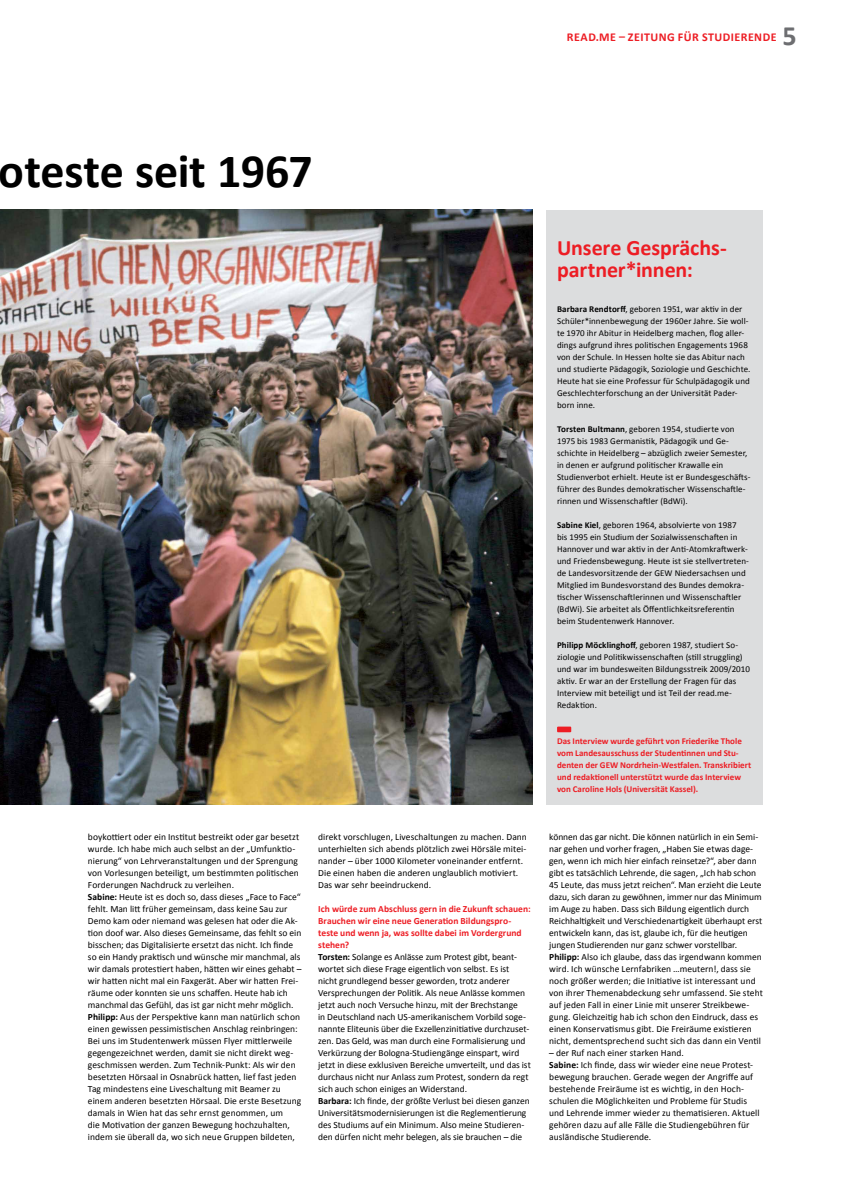
<style>
.page{position:relative;width:842px;height:1191px;background:#fff}
.page>*{position:absolute;margin:0;border:0;box-sizing:border-box;transform-origin:0 0}
.t1{font:700 48px "Calibri";letter-spacing:-.005em;color:#000}
.t2{font:700 28px "Calibri";color:#6d6e71}
.t3{font:700 22px/22.5px "Calibri";letter-spacing:-.005em;color:#ed1d24}
.t4{font:700 12px "Calibri";letter-spacing:.04em;color:#ed1d24}
.t5{font:9.5px/12px "Calibri";color:#000}
.t6{font:9px/12px "Calibri";letter-spacing:.005em;color:#000}
.t7{font:700 9px/12px "Calibri";color:#ed1d24}
.s1{font-weight:700}
.s2{font-weight:700;color:#ed1d24}
</style>
<div class="page">
<img style="left:0;top:210px;width:532px;height:594px">
<div style="left:546px;top:210px;width:217px;height:594px;background:#dcddde"></div>
<div style="left:557px;top:726px;width:14px;height:6px;background:#ed1d24"></div>
<p class="t4" style="left:567px;top:29px;width:211px">READ.ME – ZEITUNG FÜR STUDIERENDE</p>
<h2 class="t2" style="left:782px;top:18px;width:16px">5</h2>
<h1 class="t1" style="left:-1px;top:140px;width:315px">oteste seit 1967</h1>
<p class="t5" style="left:88px;top:831px;width:215px">boykottiert oder ein Institut bestreikt oder gar besetzt wurde. Ich habe mich auch selbst an der „Umfunktio&shy;nierung“ von Lehrveranstaltungen und der Sprengung von Vorlesungen beteiligt, um bestimmten politischen Forderungen Nachdruck zu verleihen.<br><span class="s1">Sabine:</span> Heute ist es doch so, dass dieses „Face to Face“ fehlt. Man litt früher gemeinsam, dass keine Sau zur Demo kam oder niemand was gelesen hat oder die Ak&shy;tion doof war. Also dieses Gemeinsame, das fehlt so ein bisschen; das Digitalisierte ersetzt das nicht. Ich finde so ein Handy praktisch und wünsche mir manchmal, als wir damals protestiert haben, hätten wir eines gehabt – wir hatten nicht mal ein Faxgerät. Aber wir hatten Frei&shy;räume oder konnten sie uns schaffen. Heute hab ich manchmal das Gefühl, das ist gar nicht mehr möglich.<br><span class="s1">Philipp:</span> Aus der Perspektive kann man natürlich schon einen gewissen pessimistischen Anschlag reinbringen:<br>Bei uns im Studentenwerk müssen Flyer mittlerweile gegengezeichnet werden, damit sie nicht direkt weg&shy;geschmissen werden. Zum Technik-Punkt: Als wir den besetzten Hörsaal in Osnabrück hatten, lief fast jeden Tag mindestens eine Liveschaltung mit Beamer zu einem anderen besetzten Hörsaal. Die erste Besetzung damals in Wien hat das sehr ernst genommen, um<br>die Motivation der ganzen Bewegung hochzuhalten, indem sie überall da, wo sich neue Gruppen bildeten,</p>
<p class="t5" style="left:318px;top:831px;width:210px">direkt vorschlugen, Liveschaltungen zu machen. Dann unterhielten sich abends plötzlich zwei Hörsäle mitei&shy;nander – über 1000 Kilometer voneinander entfernt.<br>Die einen haben die anderen unglaublich motiviert.<br>Das war sehr beeindruckend.</p>
<p class="t5" style="left:318px;top:903px;width:214px"><span class="s2">Ich würde zum Abschluss gern in die Zukunft schauen:<br>Brauchen wir eine neue Generation Bildungspro&shy;teste und wenn ja, was sollte dabei im Vordergrund stehen?<br></span><span class="s1">Torsten:</span> Solange es Anlässe zum Protest gibt, beant&shy;wortet sich diese Frage eigentlich von selbst. Es ist nicht grundlegend besser geworden, trotz anderer Versprechungen der Politik. Als neue Anlässe kommen jetzt auch noch Versuche hinzu, mit der Brechstange<br>in Deutschland nach US-amerikanischem Vorbild soge&shy;nannte Eliteunis über die Exzellenzinitiative durchzuset&shy;zen. Das Geld, was man durch eine Formalisierung und Verkürzung der Bologna-Studiengänge einspart, wird jetzt in diese exklusiven Bereiche umverteilt, und das ist durchaus nicht nur Anlass zum Protest, sondern da regt sich auch schon einiges an Widerstand.<br><span class="s1">Barbara:</span> Ich finde, der größte Verlust bei diesen ganzen Universitätsmodernisierungen ist die Reglementierung des Studiums auf ein Minimum. Also meine Studieren&shy;den dürfen nicht mehr belegen, als sie brauchen – die</p>
<h3 class="t3" style="left:557px;top:236px;width:170px">Unsere Gesprächs&shy;partner*innen:</h3>
<p class="t6" style="left:557px;top:303px;width:195px"><span class="s1">Barbara Rendtorff</span>, geboren 1951, war aktiv in der Schüler*innenbewegung der 1960er Jahre. Sie woll&shy;te 1970 ihr Abitur in Heidelberg machen, flog aller&shy;dings aufgrund ihres politischen Engagements 1968 von der Schule. In Hessen holte sie das Abitur nach und studierte Pädagogik, Soziologie und Geschichte.<br>Heute hat sie eine Professur für Schulpädagogik und Geschlechterforschung an der Universität Pader&shy;born inne.</p>
<p class="t6" style="left:557px;top:423px;width:195px"><span class="s1">Torsten Bultmann</span>, geboren 1954, studierte von 1975 bis 1983 Germanistik, Pädagogik und Ge&shy;schichte in Heidelberg – abzüglich zweier Semester, in denen er aufgrund politischer Krawalle ein Studienverbot erhielt. Heute ist er Bundesgeschäfts&shy;führer des Bundes demokratischer Wissenschaftle&shy;rinnen und Wissenschaftler (BdWi).</p>
<p class="t6" style="left:557px;top:519px;width:193px"><span class="s1">Sabine Kiel</span>, geboren 1964, absolvierte von 1987 bis 1995 ein Studium der Sozialwissenschaften in Hannover und war aktiv in der Anti-Atomkraftwerk&shy;und Friedensbewegung. Heute ist sie stellvertreten&shy;de Landesvorsitzende der GEW Niedersachsen und Mitglied im Bundesvorstand des Bundes demokra&shy;tischer Wissenschaftlerinnen und Wissenschaftler (BdWi). Sie arbeitet als Öffentlichkeitsreferentin beim Studentenwerk Hannover.</p>
<p class="t6" style="left:557px;top:639px;width:194px"><span class="s1">Philipp Möcklinghoff</span>, geboren 1987, studiert So&shy;ziologie und Politikwissenschaften (still struggling) und war im bundesweiten Bildungsstreik 2009/2010 aktiv. Er war an der Erstellung der Fragen für das Interview mit beteiligt und ist Teil der read.me-Redaktion.</p>
<p class="t7" style="left:557px;top:735px;width:196px">Das Interview wurde geführt von Friederike Thole vom Landesausschuss der Studentinnen und Stu&shy;denten der GEW Nordrhein-Westfalen. Transkribiert und redaktionell unterstützt wurde das Interview von Caroline Hols (Universität Kassel).</p>
<p class="t5" style="left:549px;top:831px;width:215px">können das gar nicht. Die können natürlich in ein Semi&shy;nar gehen und vorher fragen, „Haben Sie etwas dage&shy;gen, wenn ich mich hier einfach reinsetze?“, aber dann gibt es tatsächlich Lehrende, die sagen, „Ich hab schon 45 Leute, das muss jetzt reichen“. Man erzieht die Leute dazu, sich daran zu gewöhnen, immer nur das Minimum im Auge zu haben. Dass sich Bildung eigentlich durch Reichhaltigkeit und Verschiedenartigkeit überhaupt erst entwickeln kann, das ist, glaube ich, für die heutigen jungen Studierenden nur ganz schwer vorstellbar.<br><span class="s1">Philipp:</span> Also ich glaube, dass das irgendwann kommen wird. Ich wünsche Lernfabriken …meutern!, dass sie noch größer werden; die Initiative ist interessant und von ihrer Themenabdeckung sehr umfassend. Sie steht auf jeden Fall in einer Linie mit unserer Streikbewe&shy;gung. Gleichzeitig hab ich schon den Eindruck, dass es einen Konservatismus gibt. Die Freiräume existieren nicht, dementsprechend sucht sich das dann ein Ventil</p>
<p class="t5" style="left:549px;top:1047px;width:212px">– der Ruf nach einer starken Hand.<br><span class="s1">Sabine:</span> Ich finde, dass wir wieder eine neue Protest&shy;bewegung brauchen. Gerade wegen der Angriffe auf bestehende Freiräume ist es wichtig, in den Hoch&shy;schulen die Möglichkeiten und Probleme für Studis und Lehrende immer wieder zu thematisieren. Aktuell gehören dazu auf alle Fälle die Studiengebühren für ausländische Studierende.</p>
</div>
